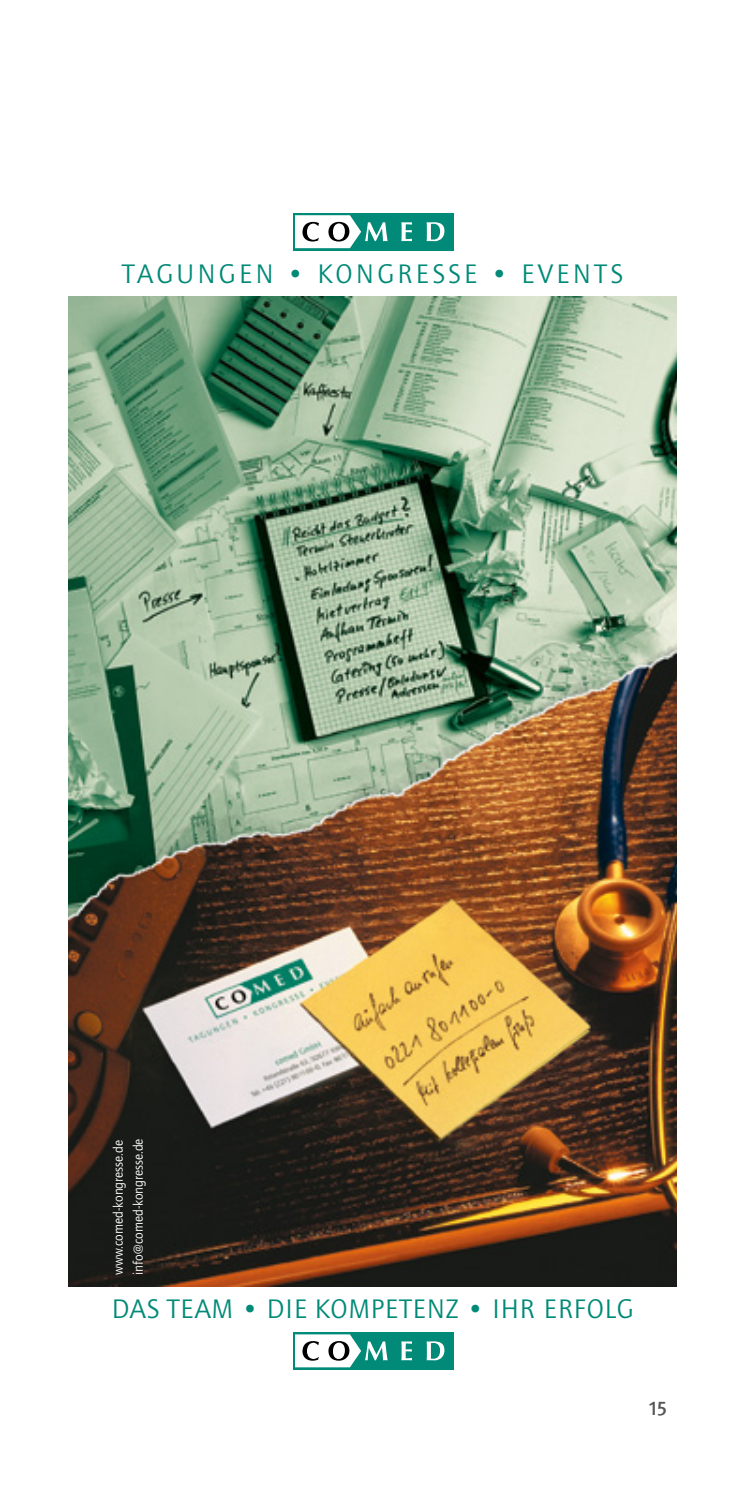
<style>
.page{position:relative;width:745px;height:1489px;background:#fff}
.page>*{position:absolute;margin:0;border:0;box-sizing:border-box;transform-origin:0 0}
.t1{font:27.75px "Quay Sans";letter-spacing:.035em;color:#008a77}
.t2{font:27.75px "Quay Sans";letter-spacing:.125em;color:#008a77}
.t3{font:500 20px "DGUV Meta";color:#565656}
.t4{font:14px/19.8px "Quay Sans";color:#fff}
</style>
<div class="page">
<img style="left:69px;top:213px;width:606px;height:1157px">
<p class="t2" style="left:122px;top:259px;width:502px">TAGUNGEN • KONGRESSE • EVENTS</p>
<p class="t4" style="left:108px;top:1274px;width:138px;rotate:-90deg">www.comed-kongresse.de info@comed-kongresse.de</p>
<p class="t1" style="left:112px;top:1293px;width:523px">DAS TEAM • DIE KOMPETENZ • IHR ERFOLG</p>
<h2 class="t3" style="left:648px;top:1396px;width:20px">15</h2>
</div>
